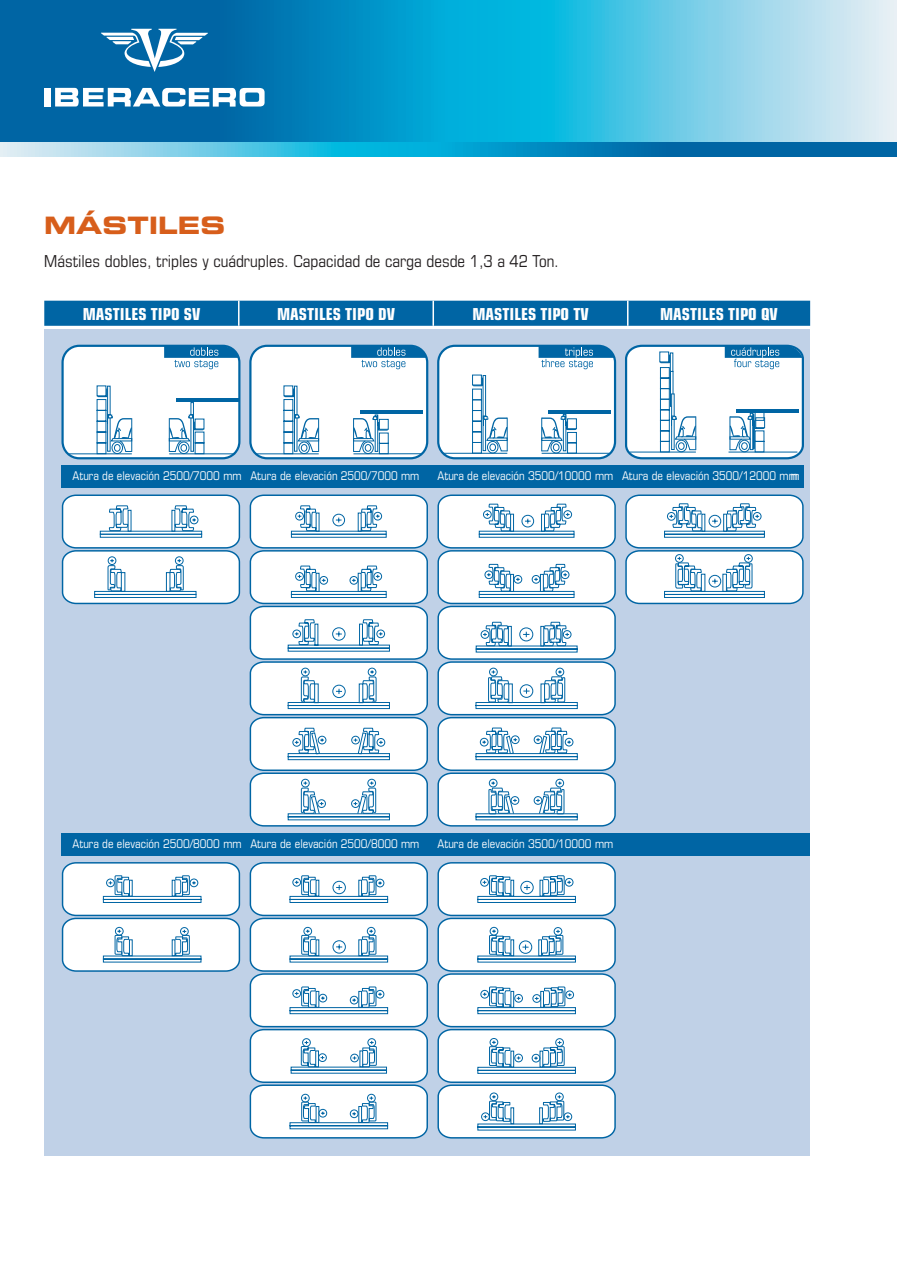
<style>
.page{position:relative;width:897px;height:1267px;background:#fff}
.page>*{position:absolute;margin:0;border:0;box-sizing:border-box;transform-origin:0 0}
.t1{font:24px "Eurostile Bold Extended Two";color:#d75e1b}
.t2{font:condensed 16.5px "Eurostile";color:#231f20}
.t3{font:700 condensed 16.5px "Eurostile";color:#fff}
.t4{font:condensed 12px "Eurostile";color:#fff}
.s1{font-size:11.85px}
</style>
<div class="page">
<svg style="left:0;top:0;width:895px;height:143px;background:#36a5cf"></svg>
<svg style="left:0;top:143px;width:895px;height:13px;background:#30a0cb"></svg>
<div style="left:44px;top:301px;width:766px;height:25px;background:#0065a4"></div>
<div style="left:44px;top:329px;width:766px;height:826px;background:#c0d1e7"></div>
<svg style="left:625px;top:344px;width:179px;height:116px;background:#d0e2ee"></svg>
<div style="left:63px;top:346px;width:176px;height:112px;background:#fff;border-radius:17px"></div>
<div style="left:61px;top:345px;width:179px;height:114px;border:2px solid #0065a4;border-radius:17px"></div>
<svg style="left:67px;top:385px;width:65px;height:69px"></svg>
<hr style="left:177px;top:398px;width:62px;height:3px;background:#0065a4">
<hr style="left:169px;top:453px;width:66px;height:1px;background:#0065a4">
<div style="left:190px;top:402px;width:4px;height:49px;border:1px solid #0065a4"></div>
<svg style="left:168px;top:414px;width:37px;height:40px"></svg>
<svg style="left:164px;top:345px;width:74px;height:24px"></svg>
<div style="left:250px;top:346px;width:177px;height:112px;background:#fff;border-radius:17px"></div>
<div style="left:249px;top:345px;width:179px;height:114px;border:2px solid #0065a4;border-radius:17px"></div>
<svg style="left:254px;top:385px;width:65px;height:69px"></svg>
<hr style="left:360px;top:410px;width:62px;height:4px;background:#0065a4">
<hr style="left:353px;top:453px;width:68px;height:1px;background:#0065a4">
<svg style="left:353px;top:415px;width:36px;height:39px"></svg>
<svg style="left:351px;top:345px;width:75px;height:24px"></svg>
<div style="left:438px;top:346px;width:177px;height:112px;background:#fff;border-radius:17px"></div>
<div style="left:437px;top:345px;width:179px;height:114px;border:2px solid #0065a4;border-radius:17px"></div>
<hr style="left:443px;top:453px;width:64px;height:1px;background:#0065a4">
<svg style="left:472px;top:374px;width:36px;height:80px"></svg>
<div style="left:472px;top:389px;width:9px;height:11px;border:1px solid #0065a4"></div>
<hr style="left:548px;top:410px;width:62px;height:3px;background:#0065a4">
<hr style="left:541px;top:453px;width:68px;height:1px;background:#0065a4">
<div style="left:563px;top:414px;width:3px;height:37px;border:1px solid #0065a4"></div>
<svg style="left:541px;top:415px;width:36px;height:39px"></svg>
<svg style="left:538px;top:345px;width:76px;height:24px"></svg>
<svg style="left:625px;top:494px;width:179px;height:111px;background:#d0e2ee"></svg>
<svg style="left:61px;top:494px;width:180px;height:111px;background:#dbe9f2"></svg>
<svg style="left:249px;top:494px;width:179px;height:333px;background:#d7e6f0"></svg>
<svg style="left:437px;top:494px;width:179px;height:333px;background:#d4e4ef"></svg>
<svg style="left:61px;top:862px;width:180px;height:110px;background:#dbe9f2"></svg>
<svg style="left:249px;top:862px;width:179px;height:277px;background:#d8e7f1"></svg>
<svg style="left:437px;top:862px;width:179px;height:277px;background:#d4e5ef"></svg>
<div style="left:62px;top:833px;width:748px;height:22px;background:#0065a4"></div>
<div style="left:62px;top:465px;width:742px;height:23px;background:#0065a4"></div>
<div style="left:44px;top:88px;width:6px;height:18px;background:#fff"></div>
<svg style="left:55px;top:88px;width:210px;height:19px"></svg>
<svg style="left:101px;top:29px;width:107px;height:43px"></svg>
<h1 class="t1" style="left:44px;top:208px;width:182px">MÁSTILES</h1>
<h2 class="t2" style="left:44px;top:251px;width:516px">Mástiles dobles, triples y cuádruples. Capacidad de carga desde 1,3 a 42 Ton.</h2>
<h2 class="t3" style="left:83px;top:304px;width:119px">MASTILES TIPO SV</h2>
<h2 class="t3" style="left:277px;top:304px;width:119px">MASTILES TIPO DV</h2>
<h2 class="t3" style="left:472px;top:304px;width:118px">MASTILES TIPO TV</h2>
<h2 class="t3" style="left:660px;top:304px;width:119px">MASTILES TIPO QV</h2>
<p class="t4" style="left:72px;top:468px;width:348px">Atura de elevación 2500/7000 mm Atura de elevación 2500/7000 mm</p>
<p class="t4" style="left:437px;top:468px;width:363px">Atura de elevación 3500/10000 mm Atura de elevación 3500/12000 mm <span class="s1">m</span></p>
<p class="t4" style="left:72px;top:836px;width:348px">Atura de elevación 2500/8000 mm Atura de elevación 2500/8000 mm</p>
<p class="t4" style="left:437px;top:836px;width:177px">Atura de elevación 3500/10000 mm</p>
</div>
